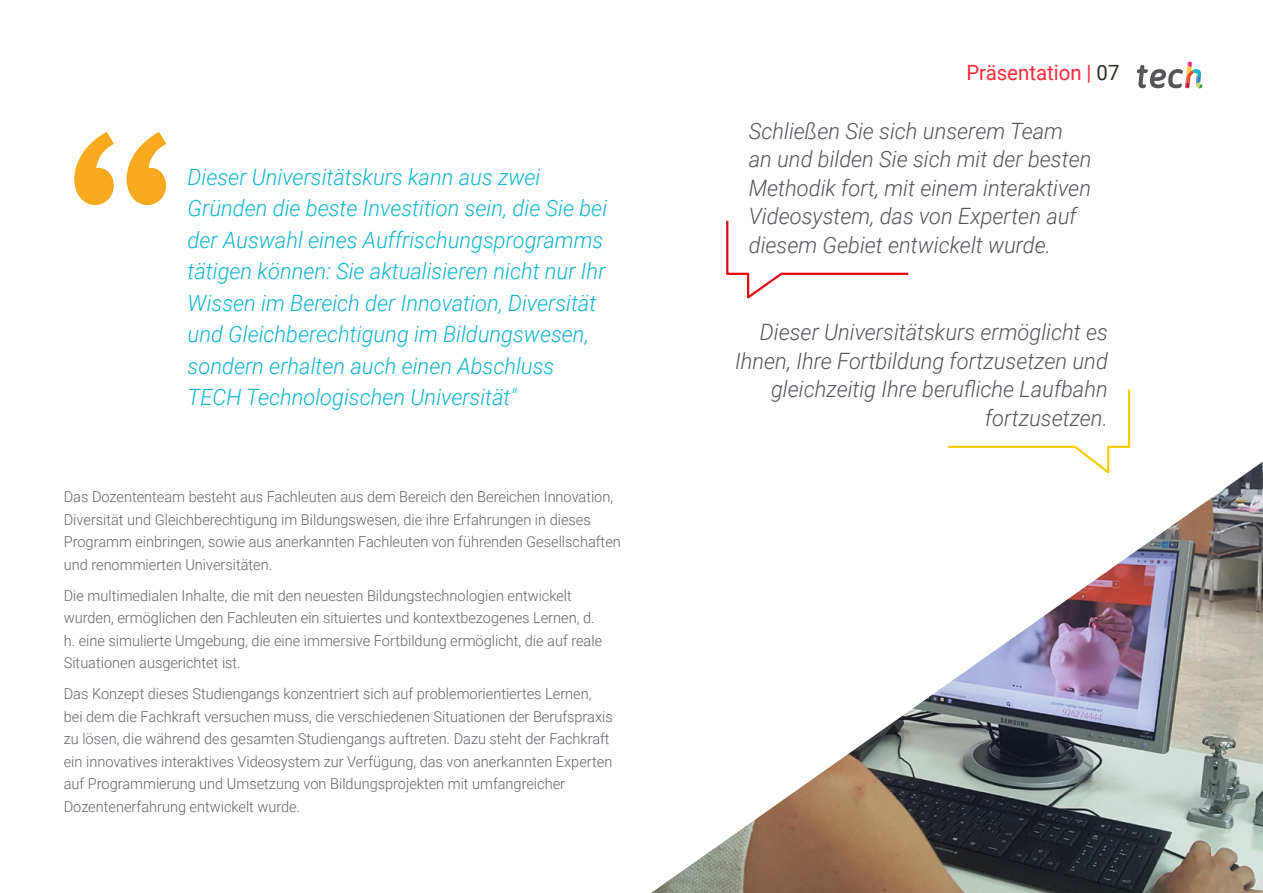
<style>
.page{position:relative;width:1263px;height:893px;background:#fff}
.page>*{position:absolute;margin:0;border:0;box-sizing:border-box;transform-origin:0 0}
.t1{font:italic 300 22.5px/31.5px "Roboto";color:#0fb6cf}
.t2{font:italic 300 22.5px/28.5px "Roboto";color:#52555b;text-align:right}
.t3{font:21px "Roboto";color:#ff293a}
.t4{font:300 15px/22.5px "Roboto";color:#61646a}
.s1{color:#312e20}
</style>
<div class="page">
<svg style="left:74px;top:132px;width:92px;height:73px"></svg>
<img style="left:651px;top:461px;width:612px;height:432px">
<svg style="left:946px;top:389px;width:185px;height:88px"></svg>
<svg style="left:726px;top:220px;width:183px;height:79px"></svg>
<svg style="left:1137px;top:62px;width:65px;height:27px"></svg>
<p class="t1" style="left:188px;top:160px;width:421px">Dieser Universitätskurs kann aus zwei Gründen die beste Investition sein, die Sie bei der Auswahl eines Auffrischungsprogramms tätigen können: Sie aktualisieren nicht nur Ihr Wissen im Bereich der Innovation, Diversität und Gleichberechtigung im Bildungswesen, sondern erhalten auch einen Abschluss TECH Technologischen Universität"</p>
<p class="t4" style="left:64px;top:485px;width:558px">Das Dozententeam besteht aus Fachleuten aus dem Bereich den Bereichen Innovation, Diversität und Gleichberechtigung im Bildungswesen, die ihre Erfahrungen in dieses Programm einbringen, sowie aus anerkannten Fachleuten von führenden Gesellschaften und renommierten Universitäten.</p>
<p class="t4" style="left:64px;top:584px;width:540px">Die multimedialen Inhalte, die mit den neuesten Bildungstechnologien entwickelt wurden, ermöglichen den Fachleuten ein situiertes und kontextbezogenes Lernen, d. h. eine simulierte Umgebung, die eine immersive Fortbildung ermöglicht, die auf reale Situationen ausgerichtet ist.</p>
<p class="t4" style="left:64px;top:682px;width:550px">Das Konzept dieses Studiengangs konzentriert sich auf problemorientiertes Lernen, bei dem die Fachkraft versuchen muss, die verschiedenen Situationen der Berufspraxis zu lösen, die während des gesamten Studiengangs auftreten. Dazu steht der Fachkraft ein innovatives interaktives Videosystem zur Verfügung, das von anerkannten Experten auf Programmierung und Umsetzung von Bildungsprojekten mit umfangreicher Dozentenerfahrung entwickelt wurde.</p>
<h2 class="t3" style="left:966px;top:57px;width:155px">Präsentation | <span class="s1">07</span></h2>
<h1 class="t2" style="left:749px;top:115px;width:344px;text-align:left">Schließen Sie sich unserem Team an und bilden Sie sich mit der besten Methodik fort, mit einem interaktiven Videosystem, das von Experten auf diesem Gebiet entwickelt wurde.</h1>
<h1 class="t2" style="left:735px;top:317px;width:374px">Dieser Universitätskurs ermöglicht es Ihnen, Ihre Fortbildung fortzusetzen und gleichzeitig Ihre berufliche Laufbahn fortzusetzen.</h1>
</div>
